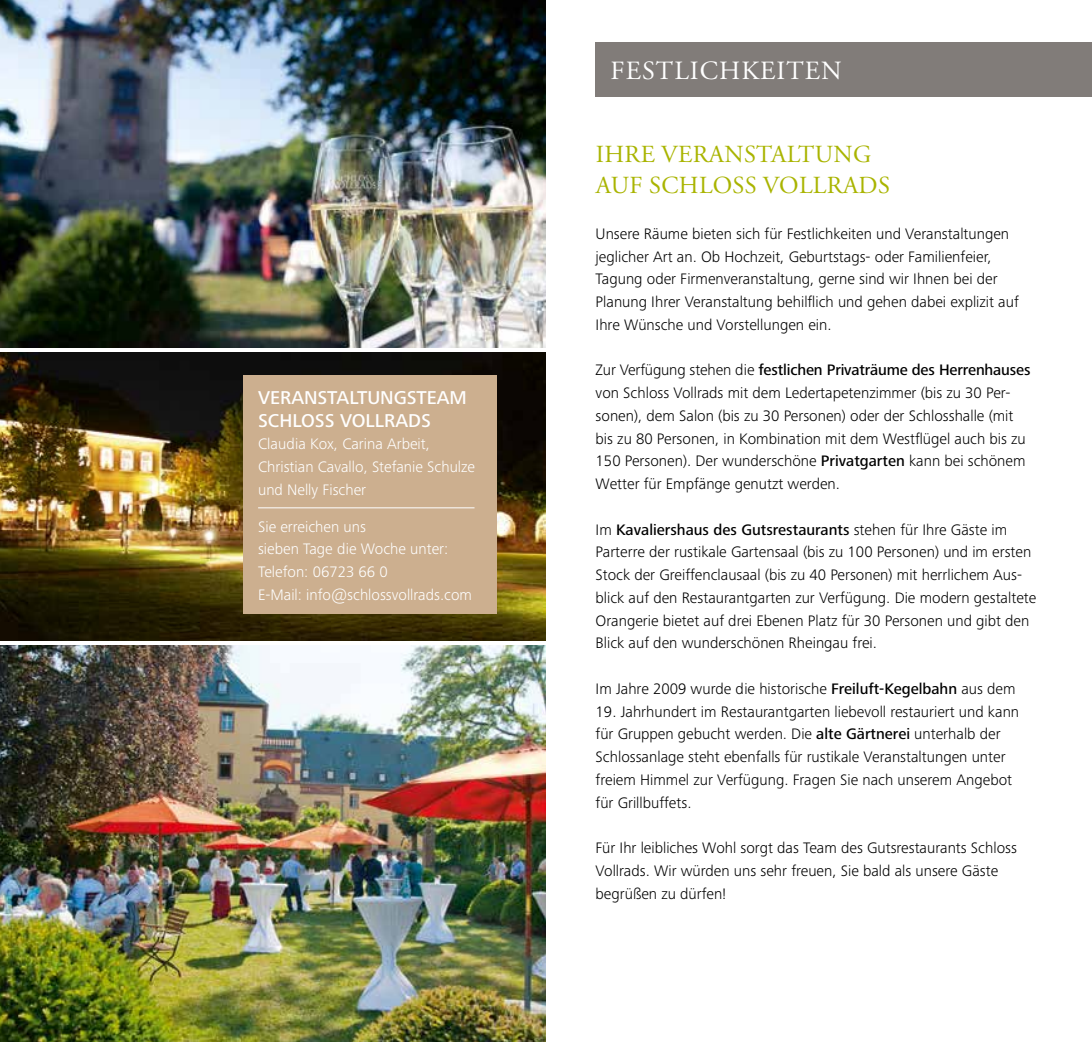
<style>
.page{position:relative;width:1092px;height:1042px;background:#fff}
.page>*{position:absolute;margin:0;border:0;box-sizing:border-box;transform-origin:0 0}
.t1{font:26.25px "Adobe Garamond Pro";letter-spacing:.04em;color:#fff}
.t2{font:24.5px/31.5px "Adobe Garamond Pro";letter-spacing:.015em;color:#a9b400}
.t3{font:500 19.25px/22.8px "Frutiger Next Pro";color:#fff}
.t4{font:300 15.75px/22.8px "Frutiger Next Pro";color:#000}
.t5{font:300 15.75px/22.8px "Frutiger Next Pro";color:#fff}
.s1{font-weight:500}
</style>
<div class="page">
<img style="left:0;top:645px;width:546px;height:397px">
<div style="left:595px;top:43px;width:496px;height:54px;background:#817c79"></div>
<img style="left:0;top:0;width:546px;height:347px">
<img style="left:0;top:352px;width:546px;height:288px">
<div style="left:243px;top:375px;width:253px;height:239px;background:#ccaf8f"></div>
<hr style="left:258px;top:507px;width:216px;height:1px;background:#fff">
<p class="t3" style="left:258px;top:386px;width:210px">VERANSTALTUNGSTEAM<br>SCHLOSS VOLLRADS</p>
<p class="t5" style="left:258px;top:433px;width:218px">Claudia Kox, Carina Arbeit,<br>Christian Cavallo, Stefanie Schulze und Nelly Fischer</p>
<p class="t5" style="left:258px;top:515px;width:215px">Sie erreichen uns<br>sieben Tage die Woche unter:<br>Telefon: 06723 66 0<br>E-Mail: info@schlossvollrads.com</p>
<p class="t1" style="left:610px;top:55px;width:233px">FESTLICHKEITEN</p>
<p class="t2" style="left:595px;top:139px;width:296px">IHRE VERANSTALTUNG<br>AUF SCHLOSS VOLLRADS</p>
<p class="t4" style="left:595px;top:222px;width:424px">Unsere Räume bieten sich für Festlichkeiten und Veranstaltungen jeglicher Art an. Ob Hochzeit, Geburtstags- oder Familienfeier, Tagung oder Firmenveranstaltung, gerne sind wir Ihnen bei der Planung Ihrer Veranstaltung behilflich und gehen dabei explizit auf Ihre Wünsche und Vorstellungen ein.</p>
<p class="t4" style="left:595px;top:359px;width:436px">Zur Verfügung stehen die <span class="s1">festlichen Privaträume des Herrenhauses </span>von Schloss Vollrads mit dem Ledertapetenzimmer (bis zu 30 Per&shy;sonen), dem Salon (bis zu 30 Personen) oder der Schlosshalle (mit bis zu 80 Personen, in Kombination mit dem Westflügel auch bis zu 150 Personen). Der wunderschöne <span class="s1">Privatgarten</span> kann bei schönem Wetter für Empfänge genutzt werden.</p>
<p class="t4" style="left:595px;top:518px;width:442px">Im <span class="s1">Kavaliershaus des Gutsrestaurants</span> stehen für Ihre Gäste im Parterre der rustikale Gartensaal (bis zu 100 Personen) und im ersten Stock der Greiffenclausaal (bis zu 40 Personen) mit herrlichem Aus&shy;blick auf den Restaurantgarten zur Verfügung. Die modern gestaltete Orangerie bietet auf drei Ebenen Platz für 30 Personen und gibt den Blick auf den wunderschönen Rheingau frei.</p>
<p class="t4" style="left:595px;top:677px;width:421px">Im Jahre 2009 wurde die historische <span class="s1">Freiluft-Kegelbahn</span> aus dem</p>
<p class="t4" style="left:595px;top:700px;width:425px">19. Jahrhundert im Restaurantgarten liebevoll restauriert und kann für Gruppen gebucht werden. Die <span class="s1">alte Gärtnerei</span> unterhalb der Schlossanlage steht ebenfalls für rustikale Veranstaltungen unter freiem Himmel zur Verfügung. Fragen Sie nach unserem Angebot für Grillbuffets.</p>
<p class="t4" style="left:595px;top:836px;width:423px">Für Ihr leibliches Wohl sorgt das Team des Gutsrestaurants Schloss<br>Vollrads. Wir würden uns sehr freuen, Sie bald als unsere Gäste begrüßen zu dürfen!</p>
</div>
